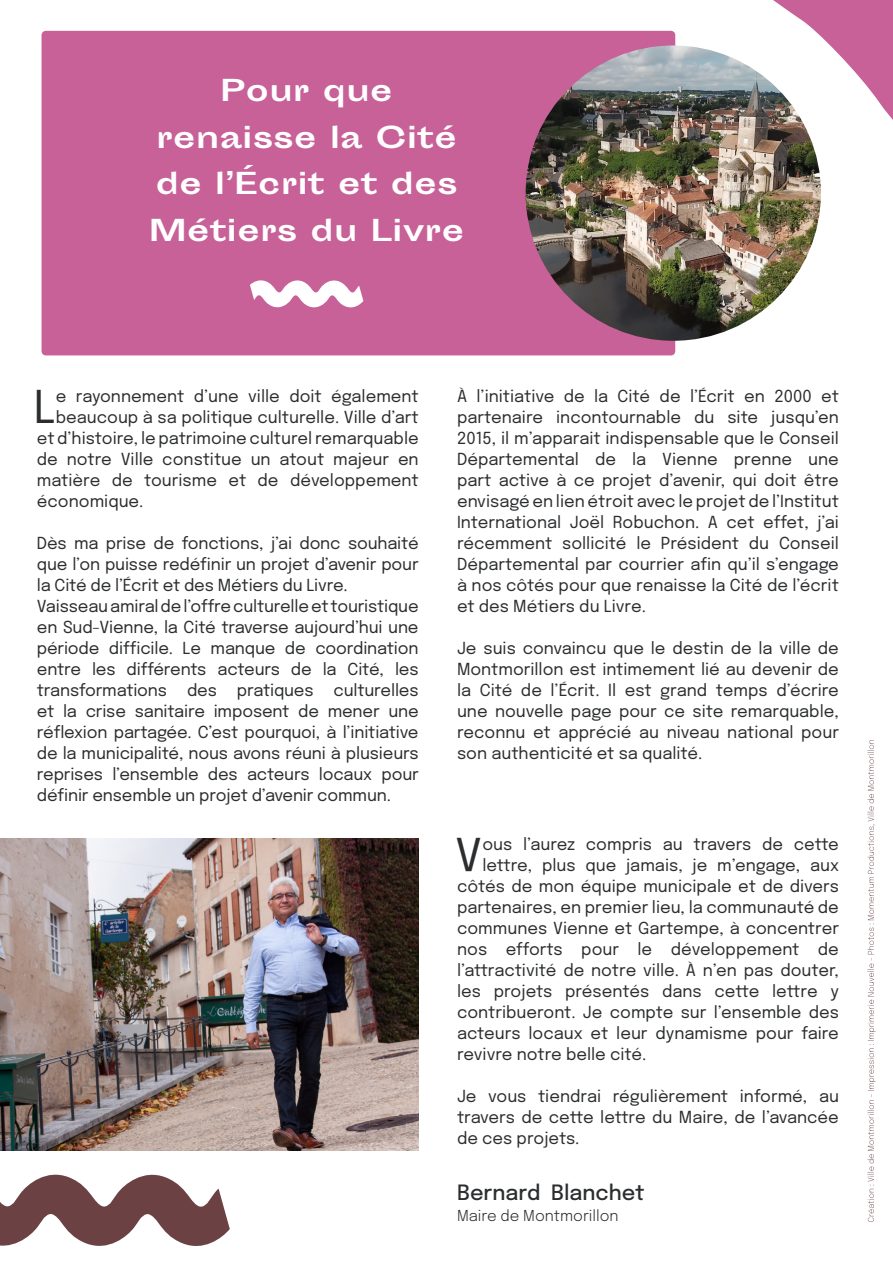
<style>
.page{position:relative;width:893px;height:1263px;background:#fff}
.page>*{position:absolute;margin:0;border:0;box-sizing:border-box;transform-origin:0 0}
.t1{font:45px "Epilogue";color:#2b2d2f}
.t2{font:700 28.5px/46.5px "Sporting Grotesque";letter-spacing:.02em;color:#fff;text-align:center}
.t3{font:500 21px "Epilogue";color:#2b2d2f}
.t4{font:16.5px/21px "Epilogue";color:#2b2d2f;text-align:justify}
.t5{font:300 15px "Epilogue";color:#2b2d2f}
</style>
<div class="page">
<div style="left:42px;top:31px;width:633px;height:324px;background:#c76198;border-radius:4px"></div>
<img style="left:526px;top:45px;width:295px;height:296px;border-radius:148px">
<img style="left:0;top:839px;width:419px;height:311px">
<img style="left:699px;top:0;width:194px;height:319px">
<svg style="left:0;top:1174px;width:230px;height:72px"></svg>
<svg style="left:250px;top:280px;width:113px;height:28px"></svg>
<svg style="left:867px;top:740px;width:9px;height:482px"></svg>
<p class="t2" style="left:149px;top:68px;width:317px">Pour que renaisse la Cité de l’Écrit et des<br>Métiers du Livre</p>
<p class="t1" style="left:34px;top:375px;width:24px">L</p>
<p class="t4" style="left:56px;top:384px;width:364px">e rayonnement d’une ville doit également</p>
<p class="t4" style="left:56px;top:405px;width:364px">beaucoup à sa politique culturelle. Ville d’art</p>
<p class="t4" style="left:37px;top:426px;width:383px">et d’histoire, le patrimoine culturel remarquable</p>
<p class="t4" style="left:37px;top:447px;width:383px">de notre Ville constitue un atout majeur en</p>
<p class="t4" style="left:37px;top:468px;width:383px">matière de tourisme et de développement</p>
<p class="t4" style="left:37px;top:489px;width:108px">économique.</p>
<p class="t4" style="left:37px;top:531px;width:383px">Dès ma prise de fonctions, j’ai donc souhaité que l’on puisse redéfinir un projet d’avenir pour la Cité de l’Écrit et des Métiers du Livre.</p>
<p class="t4" style="left:37px;top:594px;width:383px">Vaisseau amiral de l’offre culturelle et touristique en Sud-Vienne, la Cité traverse aujourd’hui une période difficile. Le manque de coordination entre les différents acteurs de la Cité, les transformations des pratiques culturelles et la crise sanitaire imposent de mener une réflexion partagée. C’est pourquoi, à l’initiative de la municipalité, nous avons réuni à plusieurs reprises l’ensemble des acteurs locaux pour définir ensemble un projet d’avenir commun.</p>
<p class="t4" style="left:457px;top:384px;width:383px">À l’initiative de la Cité de l’Écrit en 2000 et partenaire incontournable du site jusqu’en 2015, il m’apparait indispensable que le Conseil Départemental de la Vienne prenne une part active à ce projet d’avenir, qui doit être envisagé en lien étroit avec le projet de l’Institut International Joël Robuchon. A cet effet, j’ai récemment sollicité le Président du Conseil Départemental par courrier afin qu’il s’engage à nos côtés pour que renaisse la Cité de l’écrit et des Métiers du Livre.</p>
<p class="t4" style="left:457px;top:636px;width:383px">Je suis convaincu que le destin de la ville de Montmorillon est intimement lié au devenir de la Cité de l’Écrit. Il est grand temps d’écrire une nouvelle page pour ce site remarquable, reconnu et apprécié au niveau national pour son authenticité et sa qualité.</p>
<p class="t1" style="left:455px;top:823px;width:29px">V</p>
<p class="t4" style="left:482px;top:832px;width:358px">ous l’aurez compris au travers de cette</p>
<p class="t4" style="left:482px;top:853px;width:358px">lettre, plus que jamais, je m’engage, aux</p>
<p class="t4" style="left:457px;top:874px;width:383px">côtés de mon équipe municipale et de divers</p>
<p class="t4" style="left:457px;top:895px;width:383px">partenaires, en premier lieu, la communauté de</p>
<p class="t4" style="left:457px;top:916px;width:383px">communes Vienne et Gartempe, à concentrer</p>
<p class="t4" style="left:457px;top:937px;width:383px">nos efforts pour le développement de</p>
<p class="t4" style="left:457px;top:958px;width:383px">l’attractivité de notre ville. À n’en pas douter,</p>
<p class="t4" style="left:457px;top:979px;width:383px">les projets présentés dans cette lettre y</p>
<p class="t4" style="left:457px;top:1000px;width:383px">contribueront. Je compte sur l’ensemble des</p>
<p class="t4" style="left:457px;top:1021px;width:383px">acteurs locaux et leur dynamisme pour faire</p>
<p class="t4" style="left:457px;top:1042px;width:191px">revivre notre belle cité.</p>
<p class="t4" style="left:457px;top:1084px;width:383px">Je vous tiendrai régulièrement informé, au travers de cette lettre du Maire, de l’avancée de ces projets.</p>
<p class="t3" style="left:457px;top:1178px;width:189px">Bernard Blanchet</p>
<p class="t5" style="left:457px;top:1205px;width:163px">Maire de Montmorillon</p>
</div>
